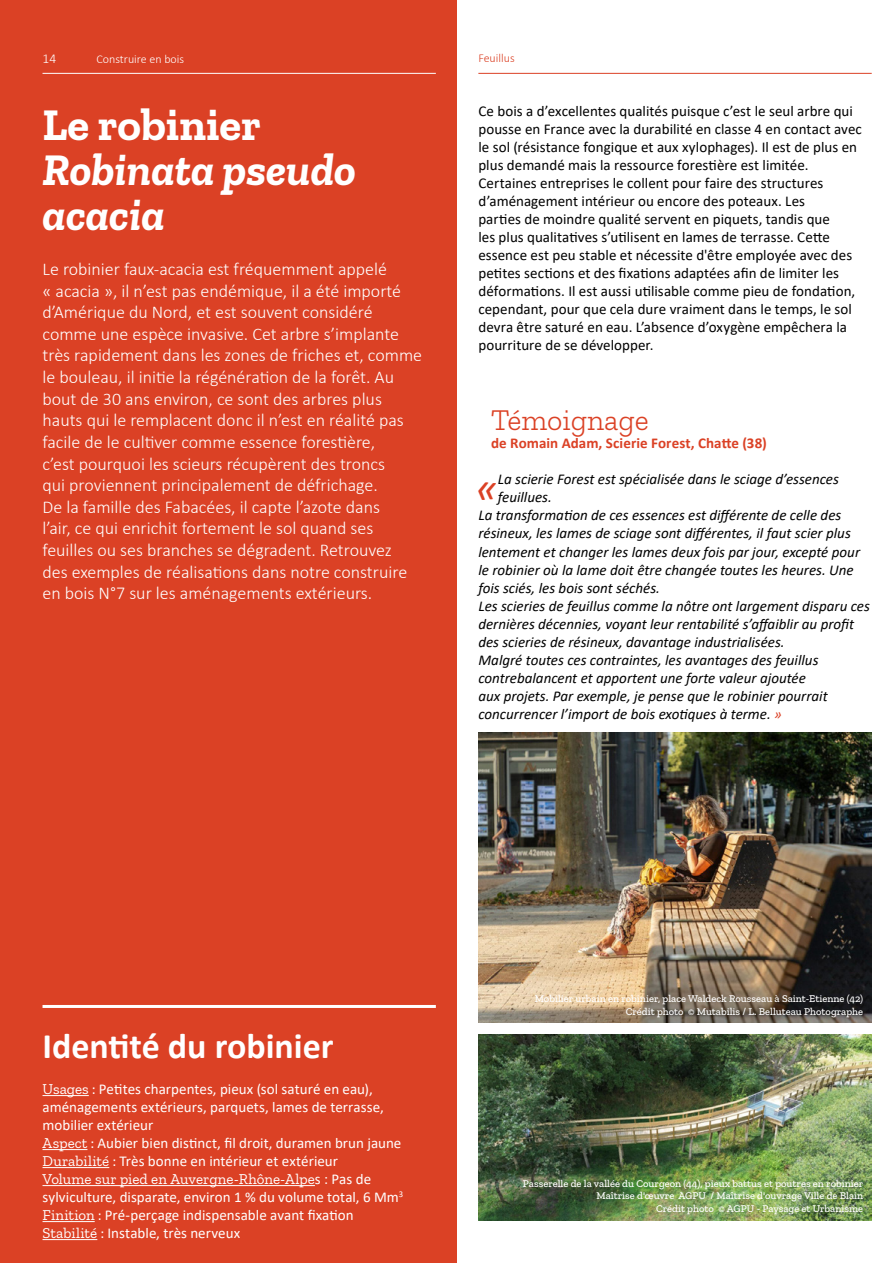
<style>
.page{position:relative;width:893px;height:1263px;background:#fff}
.page>*{position:absolute;margin:0;border:0;box-sizing:border-box;transform-origin:0 0}
.t1{font:italic 700 45px/45px "Zilla Slab";color:#fff}
.t2{font:700 45px "Zilla Slab";color:#fff}
.t3{font:italic 43.35px "Calibri";color:#db4125}
.t4{font:700 36px "Calibri";color:#fff}
.t5{font:300 30px "Zilla Slab";color:#db4125}
.t6{font:300 18px/21.6px "Calibri";color:#fff}
.t7{font:15px/18px "Calibri";letter-spacing:.005em;color:#000}
.t8{font:italic 15px "Calibri";color:#000}
.t9{font:15px/18px "Calibri";color:#fff}
.t10{font:15px "Zilla Slab";color:#fff}
.t11{font:700 15px "Calibri";letter-spacing:.005em;color:#db4125}
.t12{font:300 13.5px "Calibri";color:#fff}
.t13{font:300 12px "Calibri";color:#fff}
.t14{font:300 12px "Calibri";color:#db4125}
.t15{font:500 10.5px/12.6px "Zilla Slab";color:#fff;text-align:right}
.s1{color:#db4125}
.s2{font-family:"Zilla Slab"}
.s3{font-family:"Calibri"}
</style>
<div class="page">
<div style="left:0;top:0;width:457px;height:1263px;background:#db4125"></div>
<hr style="left:43px;top:73px;width:393px;height:1px;background:#fff">
<hr style="left:478px;top:73px;width:394px;height:1px;background:#db4125">
<hr style="left:43px;top:1095px;width:46px;height:1px;background:#fff">
<hr style="left:43px;top:1149px;width:44px;height:1px;background:#fff">
<hr style="left:43px;top:1167px;width:66px;height:1px;background:#fff">
<hr style="left:43px;top:1185px;width:272px;height:1px;background:#fff">
<hr style="left:43px;top:1221px;width:52px;height:1px;background:#fff">
<hr style="left:43px;top:1239px;width:54px;height:1px;background:#fff">
<hr style="left:43px;top:1005px;width:393px;height:3px;background:#fff">
<img style="left:478px;top:1034px;width:394px;height:186px">
<img style="left:478px;top:732px;width:394px;height:291px">
<p class="t12" style="left:43px;top:50px;width:15px">14</p>
<p class="t13" style="left:97px;top:52px;width:89px">Construire en bois</p>
<p class="t14" style="left:478px;top:51px;width:38px">Feuillus</p>
<h1 class="t2" style="left:43px;top:100px;width:220px">Le robinier</h1>
<h1 class="t1" style="left:43px;top:148px;width:315px">Robinata pseudo acacia</h1>
<p class="t6" style="left:43px;top:258px;width:381px">Le robinier faux-acacia est fréquemment appelé<br>« acacia », il n’est pas endémique, il a été importé d’Amérique du Nord, et est souvent considéré comme une espèce invasive. Cet arbre s’implante très rapidement dans les zones de friches et, comme le bouleau, il initie la régénération de la forêt. Au bout de 30 ans environ, ce sont des arbres plus hauts qui le remplacent donc il n’est en réalité pas facile de le cultiver comme essence forestière,<br>c’est pourquoi les scieurs récupèrent des troncs<br>qui proviennent principalement de défrichage.<br>De la famille des Fabacées, il capte l’azote dans<br>l’air, ce qui enrichit fortement le sol quand ses feuilles ou ses branches se dégradent. Retrouvez<br>des exemples de réalisations dans notre construire en bois N°7 sur les aménagements extérieurs.</p>
<p class="t7" style="left:478px;top:102px;width:385px">Ce bois a d’excellentes qualités puisque c’est le seul arbre qui pousse en France avec la durabilité en classe 4 en contact avec le sol (résistance fongique et aux xylophages). Il est de plus en plus demandé mais la ressource forestière est limitée.<br>Certaines entreprises le collent pour faire des structures d’aménagement intérieur ou encore des poteaux. Les<br>parties de moindre qualité servent en piquets, tandis que<br>les plus qualitatives s’utilisent en lames de terrasse. Cette essence est peu stable et nécessite d'être employée avec des petites sections et des fixations adaptées afin de limiter les déformations. Il est aussi utilisable comme pieu de fondation, cependant, pour que cela dure vraiment dans le temps, le sol devra être saturé en eau. L’absence d’oxygène empêchera la pourriture de se développer.</p>
<h3 class="t5" style="left:491px;top:404px;width:159px">Témoignage</h3>
<p class="t11" style="left:491px;top:433px;width:277px">de Romain Adam, Scierie Forest, Chatte (38)</p>
<h2 class="t3" style="left:476px;top:458px;width:24px">«</h2>
<p class="t8" style="left:498px;top:469px;width:342px">La scierie Forest est spécialisée dans le sciage d’essences</p>
<p class="t8" style="left:498px;top:487px;width:56px">feuillues.</p>
<p class="t8" style="left:478px;top:505px;width:364px">La transformation de ces essences est différente de celle des</p>
<p class="t8" style="left:478px;top:523px;width:374px">résineux, les lames de sciage sont différentes, il faut scier plus</p>
<p class="t8" style="left:478px;top:541px;width:383px">lentement et changer les lames deux fois par jour, excepté pour</p>
<p class="t8" style="left:478px;top:559px;width:377px">le robinier où la lame doit être changée toutes les heures. Une</p>
<p class="t8" style="left:478px;top:577px;width:183px">fois sciés, les bois sont séchés.</p>
<p class="t8" style="left:478px;top:595px;width:393px">Les scieries de feuillus comme la nôtre ont largement disparu ces</p>
<p class="t8" style="left:478px;top:613px;width:377px">dernières décennies, voyant leur rentabilité s’affaiblir au profit</p>
<p class="t8" style="left:478px;top:631px;width:308px">des scieries de résineux, davantage industrialisées.</p>
<p class="t8" style="left:478px;top:649px;width:342px">Malgré toutes ces contraintes, les avantages des feuillus</p>
<p class="t8" style="left:478px;top:667px;width:329px">contrebalancent et apportent une forte valeur ajoutée</p>
<p class="t8" style="left:478px;top:685px;width:351px">aux projets. Par exemple, je pense que le robinier pourrait</p>
<p class="t8" style="left:478px;top:703px;width:305px">concurrencer l’import de bois exotiques à terme. <span class="s1">»</span></p>
<h3 class="t4" style="left:43px;top:1021px;width:293px">Identité du robinier</h3>
<p class="t9" style="left:43px;top:1080px;width:360px"><span class="s2">Usages :</span> Petites charpentes, pieux (sol saturé en eau), aménagements extérieurs, parquets, lames de terrasse, mobilier extérieur<br><span class="s2">Aspect :</span> Aubier bien distinct, fil droit, duramen brun jaune <span class="s2">Durabilité :</span> Très bonne en intérieur et extérieur</p>
<p class="t10" style="left:43px;top:1171px;width:330px">Volume sur pied en Auvergne-Rhône-Alpe<span class="s3">s : Pas de</span></p>
<p class="t9" style="left:43px;top:1188px;width:362px">sylviculture, disparate, environ 1 % du volume total, 6 Mm<sup>3<br></sup><span class="s2">Finition :</span> Pré-perçage indispensable avant fixation<br><span class="s2">Stabilité :</span> Instable, très nerveux</p>
<p class="t15" style="left:535px;top:992px;width:330px">Mobilier urbain en robinier, place Waldeck Rousseau à Saint-Etienne (42)<br>Crédit photo © Mutabilis / L. Belluteau Photographe</p>
<p class="t15" style="left:523px;top:1177px;width:342px">Passerelle de la vallée du Courgeon (44), pieux battus et poutres en robinier<br>Maîtrise d'œuvre AGPU / Maîtrise d'ouvrage Ville de Blain<br>Crédit photo © AGPU - Paysage et Urbanisme</p>
</div>
